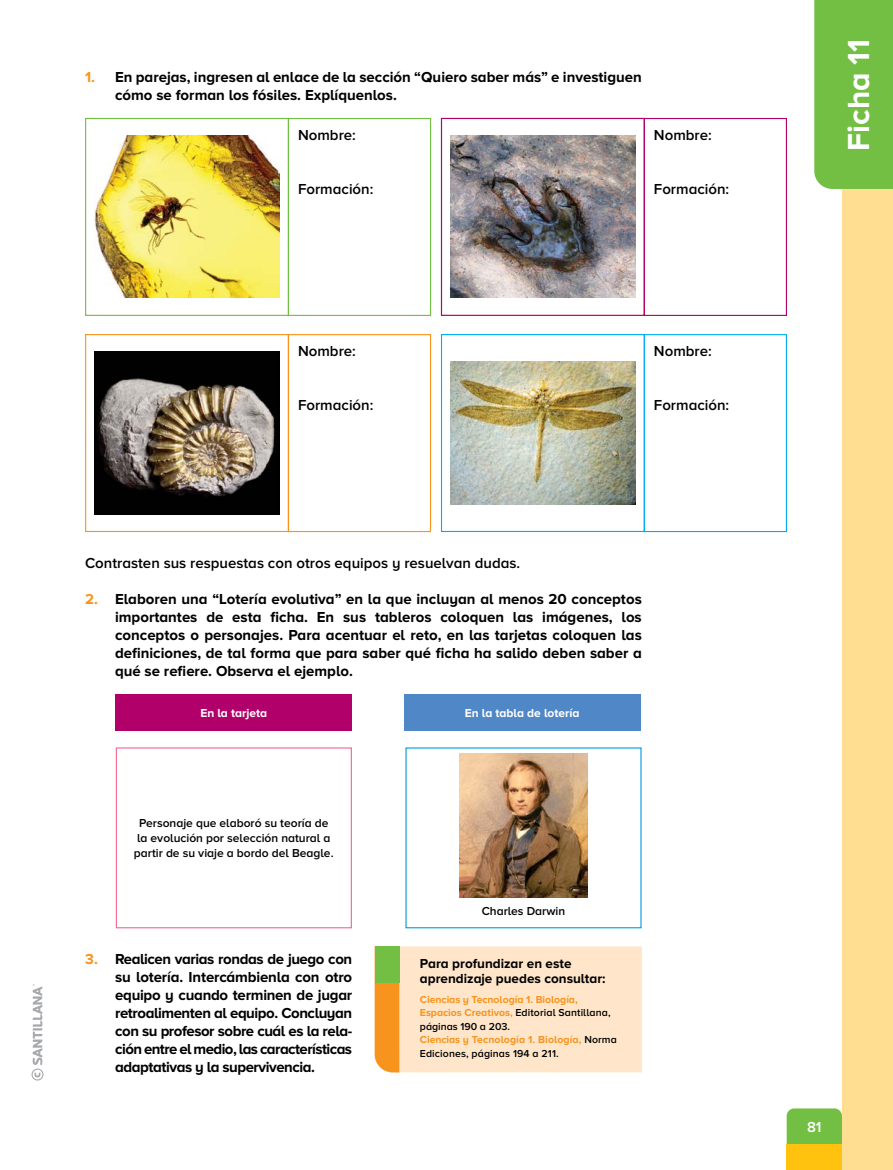
<style>
.page{position:relative;width:893px;height:1170px;background:#fff}
.page>*{position:absolute;margin:0;border:0;box-sizing:border-box;transform-origin:0 0}
.t1{font:700 31.5px "Proxima Nova A";color:#fff}
.t2{font:700 15px/18px "Proxima Nova A";color:#000;text-align:justify}
.t3{font:600 15px "Proxima Nova A";color:#000}
.t4{font:600 15px "Proxima Nova A";color:#fff}
.t5{font:700 13.5px/15px "Proxima Nova A";color:#000}
.t6{font:600 12px/15px "Proxima Nova A";color:#000;text-align:center}
.t7{font:700 12px "Proxima Nova A";color:#fff}
.t8{font:700 10.5px/13.5px "Proxima Nova A";letter-spacing:-.005em;color:#f7941e}
.s1{color:#f7941e}
.s2{font-weight:600;color:#000}
</style>
<div class="page">
<div style="left:787px;top:1108px;width:55px;height:36px;background:#72bf44"></div>
<div style="left:787px;top:1144px;width:55px;height:25px;background:#ffc20e"></div>
<div style="left:842px;top:0;width:51px;height:1169px;background:#ffdd91"></div>
<div style="left:814px;top:0;width:79px;height:189px;background:#72bf44"></div>
<img style="left:94px;top:136px;width:186px;height:162px">
<img style="left:94px;top:352px;width:186px;height:162px">
<img style="left:450px;top:136px;width:185px;height:162px">
<img style="left:450px;top:361px;width:185px;height:144px">
<div style="left:116px;top:694px;width:236px;height:36px;background:#b10069"></div>
<div style="left:404px;top:694px;width:236px;height:36px;background:#5087c7"></div>
<div style="left:116px;top:747px;width:236px;height:181px;background:#fff;border:1px solid #f06790"></div>
<div style="left:85px;top:118px;width:204px;height:198px;border:1px solid #72bf44"></div>
<div style="left:441px;top:118px;width:204px;height:198px;border:1px solid #b10069"></div>
<div style="left:85px;top:334px;width:204px;height:198px;border:1px solid #f7941e"></div>
<div style="left:441px;top:334px;width:204px;height:198px;border:1px solid #00aeef"></div>
<div style="left:288px;top:118px;width:143px;height:198px;border:1px solid #72bf44"></div>
<div style="left:288px;top:334px;width:143px;height:198px;border:1px solid #f7941e"></div>
<div style="left:644px;top:118px;width:143px;height:198px;border:1px solid #b10069"></div>
<div style="left:644px;top:334px;width:143px;height:198px;border:1px solid #00aeef"></div>
<img style="left:460px;top:753px;width:127px;height:144px">
<svg style="left:375px;top:946px;width:267px;height:126px;background:#fee0be"></svg>
<div style="left:375px;top:946px;width:24px;height:36px;background:#72bf44"></div>
<svg style="left:32px;top:984px;width:12px;height:96px"></svg>
<p class="t2" style="left:115px;top:68px;width:528px;text-indent:-30px"><span class="s1">1.</span> En parejas, ingresen al enlace de la sección “Quiero saber más” e investiguen cómo se forman los fósiles. Explíquenlos.</p>
<p class="t3" style="left:298px;top:126px;width:59px">Nombre:</p>
<p class="t3" style="left:654px;top:126px;width:59px">Nombre:</p>
<p class="t3" style="left:298px;top:180px;width:77px">Formación:</p>
<p class="t3" style="left:654px;top:180px;width:77px">Formación:</p>
<p class="t3" style="left:298px;top:342px;width:59px">Nombre:</p>
<p class="t3" style="left:298px;top:396px;width:77px">Formación:</p>
<p class="t3" style="left:654px;top:342px;width:59px">Nombre:</p>
<p class="t3" style="left:654px;top:396px;width:77px">Formación:</p>
<p class="t3" style="left:85px;top:554px;width:437px">Contrasten sus respuestas con otros equipos y resuelvan dudas.</p>
<p class="t2" style="left:115px;top:590px;width:528px;text-indent:-30px"><span class="s1">2.</span> Elaboren una “Lotería evolutiva” en la que incluyan al menos 20 conceptos importantes de esta ficha. En sus tableros coloquen las imágenes, los conceptos o personajes. Para acentuar el reto, en las tarjetas coloquen las definiciones, de tal forma que para saber qué ficha ha salido deben saber a qué se refiere. Observa el ejemplo.</p>
<p class="t7" style="left:200px;top:706px;width:68px">En la tarjeta</p>
<p class="t7" style="left:465px;top:706px;width:116px">En la tabla de lotería</p>
<p class="t6" style="left:134px;top:815px;width:201px">Personaje que elaboró su teoría de la evolución por selección natural a partir de su viaje a bordo del Beagle.</p>
<p class="t2" style="left:115px;top:950px;width:239px;text-indent:-30px"><span class="s1">3.</span> Realicen varias rondas de juego con su lotería. Intercámbienla con otro equipo y cuando terminen de jugar retroalimenten al equipo. Concluyan con su profesor sobre cuál es la rela&shy;ción entre el medio, las características adaptativas y la supervivencia.</p>
<p class="t6" style="left:482px;top:903px;width:85px">Charles Darwin</p>
<p class="t5" style="left:420px;top:955px;width:187px">Para profundizar en este aprendizaje puedes consultar:</p>
<p class="t8" style="left:420px;top:992px;width:198px">Ciencias y Tecnología 1. Biología, Espacios Creativos, <span class="s2">Editorial Santillana, páginas 190 a 203.<br></span>Ciencias y Tecnología 1. Biología, <span class="s2">Norma Ediciones, páginas 194 a 211.</span></p>
<h1 class="t1" style="left:841px;top:151px;width:114px;rotate:-90deg">Ficha 11</h1>
<p class="t4" style="left:807px;top:1118px;width:16px">81</p>
</div>
